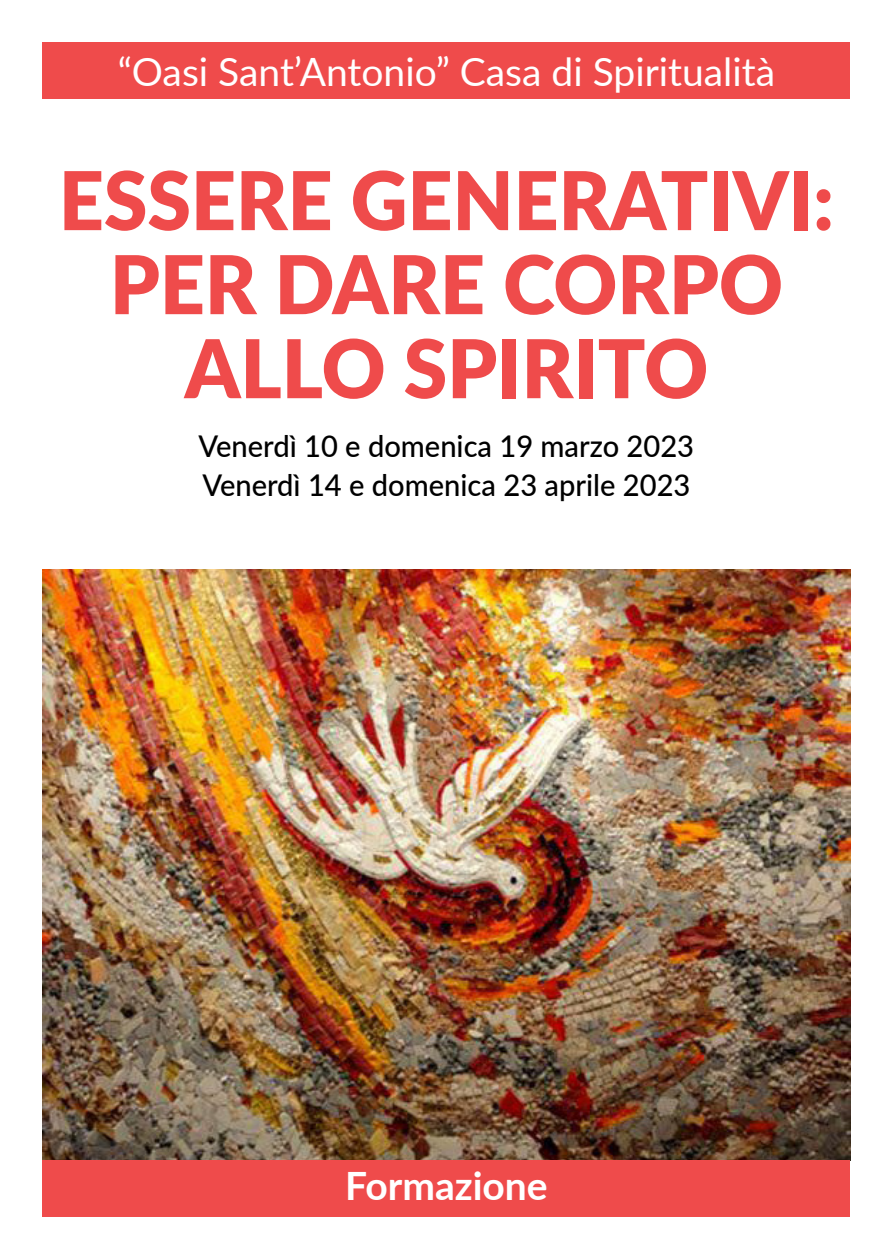
<style>
.page{position:relative;width:893px;height:1259px;background:#fff}
.page>*{position:absolute;margin:0;border:0;box-sizing:border-box;transform-origin:0 0}
.t1{font:900 81px/84px "Lato";color:#ef4b4b;text-align:center}
.Text_Area_White{font:39px "Lato";color:#fff}
.Text_Area_White-2{font:700 39px "Lato";color:#fff}
.t2{font:500 30px "Lato";color:#000}
</style>
<div class="page">
<img style="left:43px;top:570px;width:807px;height:590px">
<div style="left:43px;top:1160px;width:807px;height:56px;background:#ef4b4b"></div>
<div style="left:43px;top:43px;width:807px;height:56px;background:#ef4b4b"></div>
<p class="Text_Area_White" style="left:118px;top:44px;width:659px">“Oasi Sant’Antonio” Casa di Spiritualità</p>
<p class="t1" style="left:59px;top:155px;width:777px">ESSERE GENERATIVI:<br>PER DARE CORPO<br>ALLO SPIRITO</p>
<p class="t2" style="left:199px;top:424px;width:497px">Venerdì 10 e domenica 19 marzo 2023</p>
<p class="t2" style="left:202px;top:463px;width:489px">Venerdì 14 e domenica 23 aprile 2023</p>
<p class="Text_Area_White-2" style="left:345px;top:1157px;width:204px">Formazione</p>
</div>
